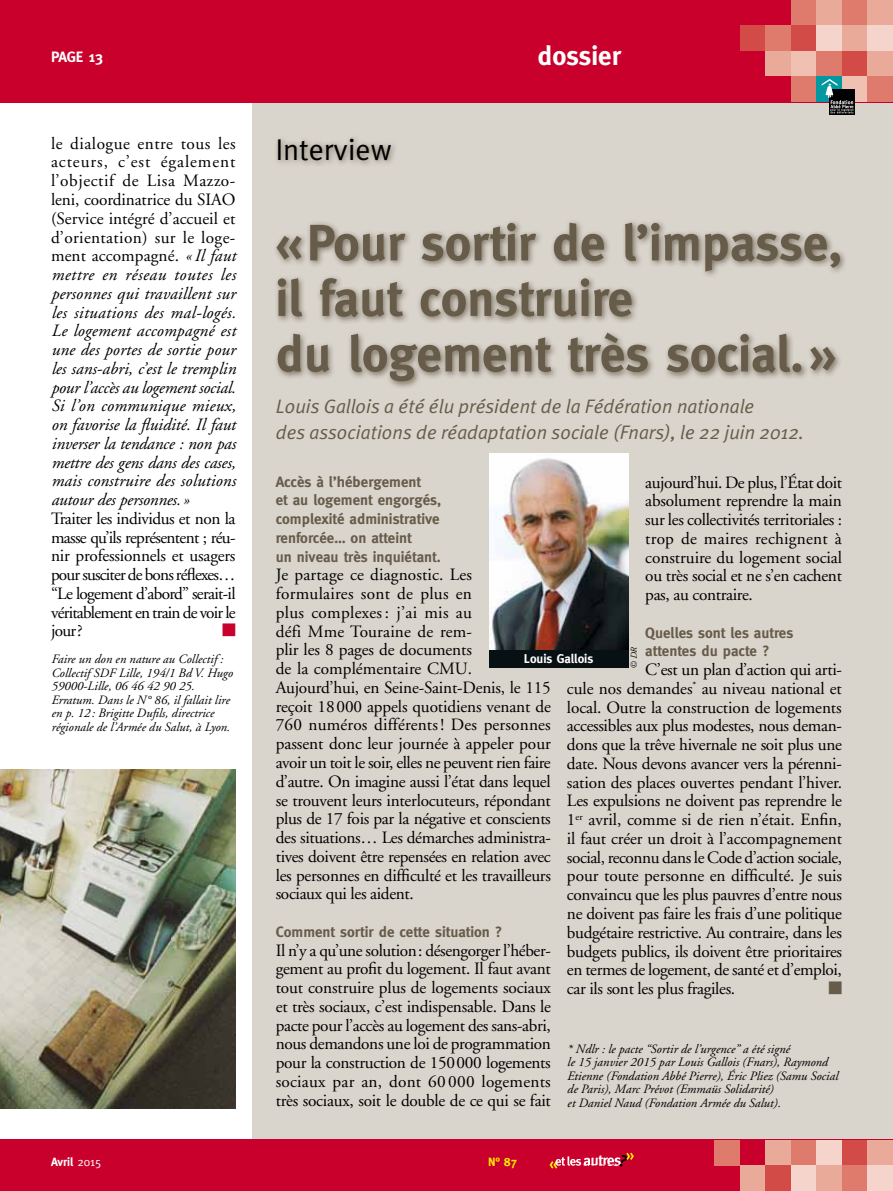
<style>
.page{position:relative;width:893px;height:1191px;background:#fff}
.page>*{position:absolute;margin:0;border:0;box-sizing:border-box;transform-origin:0 0}
.t1{font:700 51px/55.5px "Meta";color:#675c4a}
.t2{font:30px "Meta";color:#000}
.t3{font:700 27px "Meta";color:#fff}
.t4{font:italic 19.5px/25.5px "Meta Plus Normal";color:#675c4a}
.t5{font:17.25px/18.8px "Adobe Garamond";letter-spacing:-.015em;color:#000;text-align:justify}
.t6{font:italic 17.25px/18.8px "Adobe Garamond";letter-spacing:.01em;color:#000;text-align:justify}
.t7{font:17.25px "Zapf Dingbats";color:#675c4a}
.t8{font:17.25px "Zapf Dingbats";color:#c9002c}
.t9{font:700 15px/18.8px "Meta";color:#675c4a}
.t10{font:700 15px "Meta";color:#fff}
.t11{font:italic 12.75px/13.5px "Adobe Garamond";color:#000}
.t12{font:700 12.75px "Meta";color:#fff}
.t13{font:700 12px "Meta";letter-spacing:-.005em;color:#fff}
.t14{font:700 12px "Meta";color:#ffed00}
.t15{font:italic 9px "Adobe Garamond";color:#000}
.s1{font-style:normal}
.s2{font-weight:400}
</style>
<div class="page">
<img style="left:0;top:770px;width:236px;height:338px">
<div style="left:253px;top:92px;width:640px;height:1061px;background:#d9d4cc"></div>
<div style="left:273px;top:135px;width:574px;height:255px;background:#675c4a;opacity:.8"></div>
<div style="left:0;top:0;width:893px;height:102px;background:#c9002c"></div>
<div style="left:791px;top:0;width:25px;height:26px;background:#df7b6c"></div>
<div style="left:816px;top:0;width:26px;height:26px;background:#eaaa9a"></div>
<div style="left:842px;top:0;width:25px;height:26px;background:#df7b6c"></div>
<div style="left:867px;top:0;width:26px;height:26px;background:#eaaa9a"></div>
<div style="left:740px;top:26px;width:25px;height:25px;background:#d34b46"></div>
<div style="left:765px;top:26px;width:26px;height:25px;background:#df7b6c"></div>
<div style="left:791px;top:26px;width:25px;height:25px;background:#d34b46"></div>
<div style="left:816px;top:26px;width:26px;height:25px;background:#f5d5cb"></div>
<div style="left:842px;top:26px;width:25px;height:25px;background:#eaaa9a"></div>
<div style="left:867px;top:26px;width:26px;height:25px;background:#f5d5cb"></div>
<div style="left:765px;top:51px;width:26px;height:26px;background:#eaaa9a"></div>
<div style="left:791px;top:51px;width:25px;height:26px;background:#f0c0b3"></div>
<div style="left:816px;top:51px;width:26px;height:26px;background:#df7b6c"></div>
<div style="left:842px;top:51px;width:25px;height:26px;background:#d34b46"></div>
<div style="left:867px;top:51px;width:26px;height:26px;background:#eaaa9a"></div>
<div style="left:791px;top:77px;width:25px;height:25px;background:#df7b6c"></div>
<div style="left:842px;top:77px;width:25px;height:25px;background:#f0c0b3"></div>
<div style="left:867px;top:77px;width:26px;height:25px;background:#df7b6c"></div>
<div style="left:816px;top:77px;width:26px;height:25px;background:#0098a1"></div>
<svg style="left:829px;top:89px;width:26px;height:26px"></svg>
<svg style="left:822px;top:79px;width:32px;height:34px"></svg>
<div style="left:0;top:1140px;width:893px;height:51px;background:#c9002c"></div>
<div style="left:714px;top:1140px;width:26px;height:25px;background:#df7b6c"></div>
<div style="left:765px;top:1140px;width:26px;height:25px;background:#eaaa9a"></div>
<div style="left:791px;top:1140px;width:25px;height:25px;background:#df7b6c"></div>
<div style="left:816px;top:1140px;width:26px;height:25px;background:#f5d5cb"></div>
<div style="left:740px;top:1165px;width:25px;height:26px;background:#eaaa9a"></div>
<div style="left:765px;top:1165px;width:26px;height:26px;background:#d34b46"></div>
<div style="left:791px;top:1165px;width:25px;height:26px;background:#f5d5cb"></div>
<div style="left:816px;top:1165px;width:26px;height:26px;background:#eaaa9a"></div>
<div style="left:842px;top:1140px;width:25px;height:25px;background:#d34b46"></div>
<div style="left:867px;top:1140px;width:26px;height:25px;background:#eaaa9a"></div>
<div style="left:842px;top:1165px;width:25px;height:26px;background:#df7b6c"></div>
<div style="left:867px;top:1165px;width:26px;height:26px;background:#f5d5cb"></div>
<svg style="left:549px;top:1152px;width:85px;height:16px"></svg>
<img style="left:489px;top:453px;width:139px;height:197px">
<div style="left:489px;top:650px;width:139px;height:18px;background:#071013"></div>
<p class="t10" style="left:51px;top:48px;width:54px">page 13</p>
<h3 class="t3" style="left:537px;top:40px;width:85px">dossier</h3>
<p class="t6" style="left:51px;top:134px;width:186px"><span class="s1">le dialogue entre tous les acteurs, c’est également l’objectif de Lisa Mazzo&shy;leni, coordinatrice du SIAO (Service intégré d’accueil et d’orientation) sur le loge&shy;ment accompagné.</span> « Il faut mettre en réseau toutes les personnes qui travaillent sur les situations des mal-logés.<br>Le logement accompagné est une des portes de sortie pour les sans-abri, c’est le tremplin pour l’accès au logement social.<br>Si l’on communique mieux, on favorise la fluidité. Il faut inverser la tendance : non pas mettre des gens dans des cases, mais construire des solutions autour des personnes. »</p>
<p class="t5" style="left:51px;top:509px;width:186px">Traiter les individus et non la masse qu’ils représentent ; réu&shy;nir professionnels et usagers pour susciter de bons réflexes… “Le logement d’abord” serait-il véritablement en train de voir le jour?</p>
<h2 class="t2" style="left:276px;top:132px;width:118px">Interview</h2>
<h1 class="t1" style="left:276px;top:215px;width:568px">«Pour sortir de l’impasse, il faut construire<br>du logement très social.»</h1>
<p class="t4" style="left:276px;top:393px;width:529px">Louis Gallois a été élu président de la Fédération nationale<br>des associations de réadaptation sociale (Fnars), le 22 juin 2012.</p>
<p class="t5" style="left:645px;top:473px;width:198px">aujourd’hui. De plus, l’État doit absolument reprendre la main sur les collectivités territoriales : trop de maires rechignent à construire du logement social ou très social et ne s’en cachent pas, au contraire.</p>
<p class="t9" style="left:645px;top:623px;width:150px">Quelles sont les autres attentes du pacte ?</p>
<p class="t5" style="left:567px;top:661px;width:277px;text-indent:78px">C’est un plan d’action qui arti&shy;cule nos demandes<sup>*</sup> au niveau national et local. Outre la construction de logements accessibles aux plus modestes, nous deman&shy;dons que la trêve hivernale ne soit plus une date. Nous devons avancer vers la pérenni&shy;sation des places ouvertes pendant l’hiver.<br>Les expulsions ne doivent pas reprendre le 1<sup>er</sup> avril, comme si de rien n’était. Enfin, il faut créer un droit à l’accompagnement social, reconnu dans le Code d’action sociale, pour toute personne en difficulté. Je suis convaincu que les plus pauvres d’entre nous ne doivent pas faire les frais d’une politique budgétaire restrictive. Au contraire, dans les budgets publics, ils doivent être prioritaires en termes de logement, de santé et d’emploi, car ils sont les plus fragiles.</p>
<p class="t9" style="left:276px;top:472px;width:167px">Accès à l’hébergement<br>et au logement engorgés, complexité administrative renforcée… on atteint<br>un niveau très inquiétant.</p>
<p class="t5" style="left:276px;top:566px;width:277px;text-align:left">Je partage ce diagnostic. Les formulaires sont de plus en<br>plus complexes: j’ai mis au<br>défi Mme Touraine de rem-<br>plir les 8 pages de documents<br>de la complémentaire CMU.<br>Aujourd’hui, en Seine-Saint-Denis, le 115 reçoit 18000 appels quotidiens venant de 760 numéros différents! Des personnes passent donc leur journée à appeler pour avoir un toit le soir, elles ne peuvent rien faire d’autre. On imagine aussi l’état dans lequel se trouvent leurs interlocuteurs, répondant plus de 17 fois par la négative et conscients des situations… Les démarches administra&shy;tives doivent être repensées en relation avec les personnes en difficulté et les travailleurs sociaux qui les aident.</p>
<p class="t9" style="left:276px;top:922px;width:228px">Comment sortir de cette situation ?</p>
<p class="t5" style="left:276px;top:941px;width:277px">Il n’y a qu’une solution: désengorger l’héber&shy;gement au profit du logement. Il faut avant tout construire plus de logements sociaux et très sociaux, c’est indispensable. Dans le pacte pour l’accès au logement des sans-abri, nous demandons une loi de programmation pour la construction de 150000 logements sociaux par an, dont 60 000 logements très sociaux, soit le double de ce qui se fait</p>
<p class="t8" style="left:222px;top:620px;width:15px">■</p>
<p class="t11" style="left:51px;top:653px;width:183px">Faire un don en nature au Collectif :<br>Collectif SDF Lille, 194/1 Bd V. Hugo 59000-Lille, 06 46 42 90 25.<br>Erratum. Dans le N° 86, il fallait lire en p. 12: Brigitte Dufils, directrice régionale de l’Armée du Salut, à Lyon.</p>
<p class="t15" style="left:629px;top:669px;width:24px;rotate:-90deg">© DR</p>
<p class="t12" style="left:524px;top:651px;width:71px">Louis Gallois</p>
<p class="t7" style="left:829px;top:978px;width:15px">■</p>
<p class="t11" style="left:567px;top:1042px;width:272px">* Ndlr : le pacte “Sortir de l’urgence” a été signé<br>le 15 janvier 2015 par Louis Gallois (Fnars), Raymond Etienne (Fondation Abbé Pierre), éric Pliez (Samu Social de Paris), Marc Prévot (Emmaüs Solidarité)<br>et Daniel Naud (Fondation Armée du Salut).</p>
<p class="t13" style="left:51px;top:1154px;width:52px">Avril <span class="s2">2015</span></p>
<p class="t14" style="left:488px;top:1154px;width:31px">N° 87</p>
</div>
